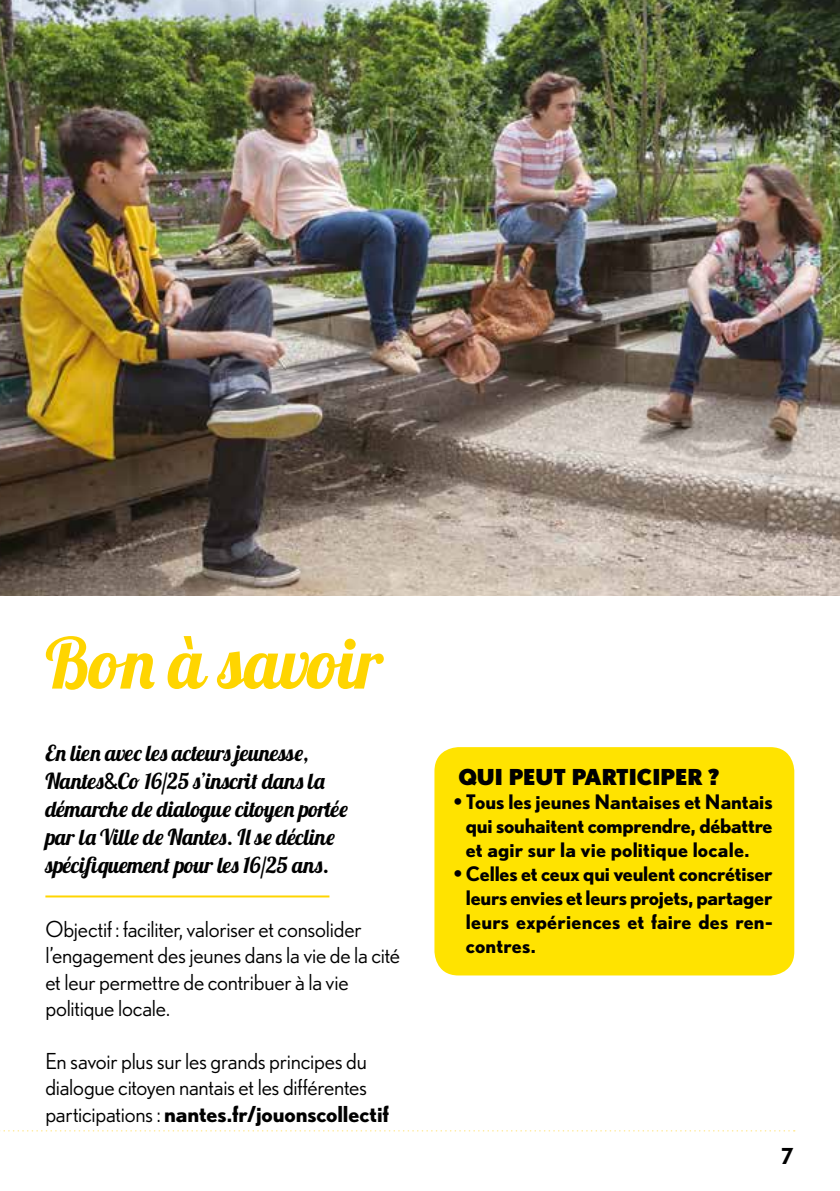
<style>
.page{position:relative;width:840px;height:1191px;background:#fff}
.page>*{position:absolute;margin:0;border:0;box-sizing:border-box;transform-origin:0 0}
.t1{font:70px "Lobster 1.4";letter-spacing:-.005em;color:#ffd500}
.t2{font:22px/26.4px "Nobel";letter-spacing:-.01em;color:#000}
.t3{font:22px/28px "Lobster 1.4";letter-spacing:.03em;color:#000}
.t4{font:900 22px "Nobel";color:#000}
.t5{font:700 22px "Nobel";color:#000}
.t6{font:700 20px/24px "Nobel";color:#000;text-align:center}
.s1{font-family:"Nobel"}
.s2{font-weight:700}
</style>
<div class="page">
<svg style="left:3px;top:1130px;width:791px;height:1px"></svg>
<img style="left:0;top:0;width:839px;height:595px">
<hr style="left:45px;top:895px;width:284px;height:2px;background:#ffd500">
<div style="left:434px;top:747px;width:359px;height:228px;background:#ffe300;border-radius:24px"></div>
<h1 class="t1" style="left:45px;top:618px;width:339px">Bon à savoir</h1>
<p class="t3" style="left:45px;top:738px;width:304px">En lien avec les acteurs jeunesse, Nantes<span class="s1">&amp;</span>Co 16/25 s’inscrit dans la démarche de dialogue citoyen portée par la Ville de Nantes. Il se décline spécifiquement pour les 16/25 ans.</p>
<p class="t2" style="left:45px;top:915px;width:356px">Objectif : faciliter, valoriser et consolider l’engagement des jeunes dans la vie de la cité et leur permettre de contribuer à la vie politique locale.</p>
<p class="t2" style="left:45px;top:1047px;width:345px">En savoir plus sur les grands principes du dialogue citoyen nantais et les différentes participations : <span class="s2">nantes.fr/jouonscollectif</span></p>
<p class="t4" style="left:458px;top:763px;width:262px">QUI PEUT PARTICIPER ?</p>
<p class="t6" style="left:454px;top:789px;width:320px">• Tous les jeunes Nantaises et Nantais qui souhaitent comprendre, débattre et agir sur la vie politique locale.</p>
<p class="t6" style="left:465px;top:861px;width:308px;text-align:justify;text-indent:-12px">• Celles et ceux qui veulent concrétiser leurs envies et leurs projets, partager leurs expériences et faire des ren&shy;contres.</p>
<p class="t5" style="left:780px;top:1142px;width:14px">7</p>
</div>
